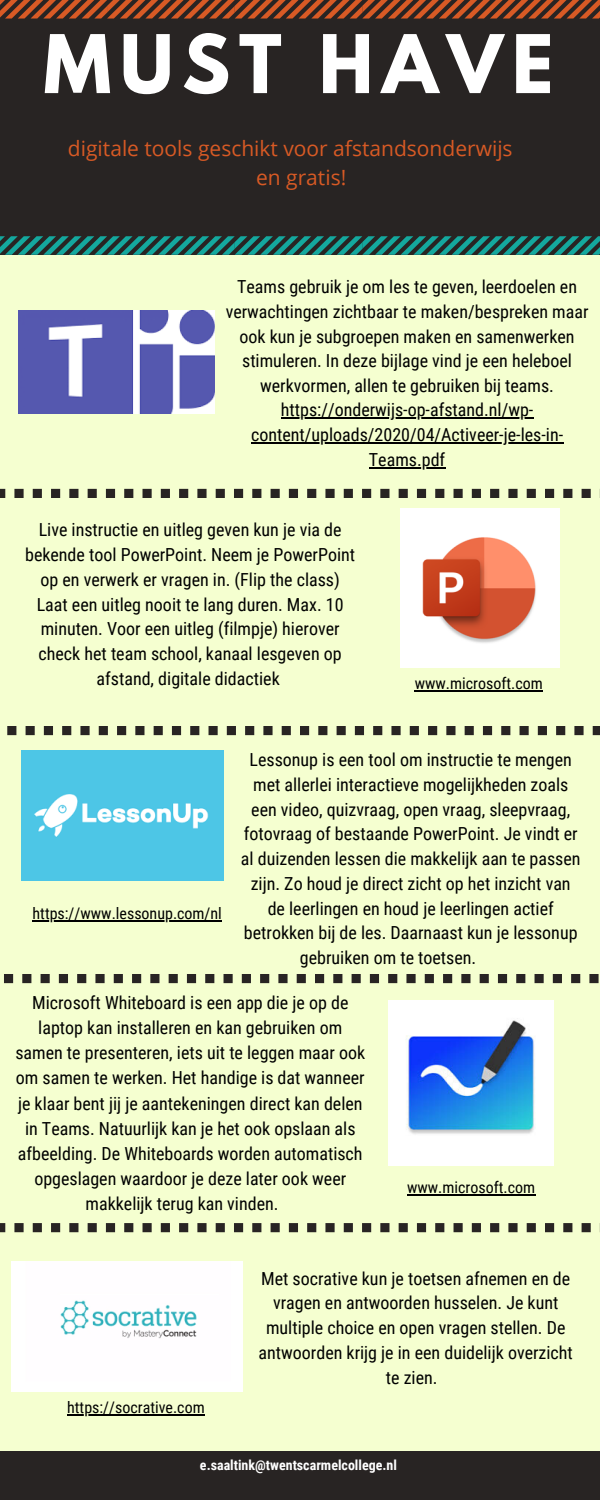
<style>
.page{position:relative;width:600px;height:1500px;background:#f5ffd0}
.page>*{position:absolute;margin:0;border:0;box-sizing:border-box;transform-origin:0 0}
.t1{font:700 71.6px "League Spartan";letter-spacing:.125em;color:#fff}
.t2{font:21px/29.2px "Open Sans";color:#d85a25}
.t3{font:18px/24.8px "Roboto Condensed";color:#000;text-align:center}
.t4{font:16px "Roboto Condensed";color:#000}
.t5{font:700 14px "Roboto Condensed";color:#fff}
</style>
<div class="page">
<div style="left:0;top:0;width:600px;height:255px;background:#282423"></div>
<svg style="left:0;top:0;width:600px;height:19px"></svg>
<svg style="left:0;top:236px;width:600px;height:19px"></svg>
<svg style="left:0;top:489px;width:280px;height:9px"></svg>
<svg style="left:289px;top:489px;width:311px;height:9px"></svg>
<svg style="left:7px;top:726px;width:284px;height:9px"></svg>
<svg style="left:300px;top:726px;width:300px;height:9px"></svg>
<svg style="left:4px;top:974px;width:302px;height:9px"></svg>
<svg style="left:315px;top:974px;width:284px;height:9px"></svg>
<svg style="left:0;top:1223px;width:280px;height:9px"></svg>
<svg style="left:289px;top:1223px;width:311px;height:9px"></svg>
<div style="left:0;top:1451px;width:600px;height:49px;background:#282423"></div>
<img style="left:19px;top:310px;width:196px;height:103px">
<img style="left:400px;top:508px;width:159px;height:159px">
<img style="left:22px;top:750px;width:201px;height:130px">
<img style="left:389px;top:1001px;width:165px;height:165px">
<div style="left:12px;top:1261px;width:231px;height:130px;background:#fffdff"></div>
<hr style="left:281px;top:418px;width:252px;height:1px;background:#000">
<hr style="left:251px;top:442px;width:312px;height:2px;background:#000">
<hr style="left:369px;top:467px;width:76px;height:1px;background:#000">
<hr style="left:415px;top:690px;width:128px;height:1px;background:#000">
<hr style="left:33px;top:920px;width:189px;height:2px;background:#000">
<hr style="left:407px;top:1194px;width:128px;height:2px;background:#000">
<hr style="left:67px;top:1414px;width:138px;height:2px;background:#000">
<h1 class="t1" style="left:44px;top:29px;width:511px">MUST HAVE</h1>
<p class="t2" style="left:256px;top:133px;width:258px;text-indent:-188px">digitale tools geschikt voor afstandsonderwijs en gratis!</p>
<p class="t3" style="left:226px;top:275px;width:364px">Teams gebruik je om les te geven, leerdoelen en verwachtingen zichtbaar te maken/bespreken maar ook kun je subgroepen maken en samenwerken stimuleren. In deze bijlage vind je een heleboel werkvormen, allen te gebruiken bij teams. https://onderwijs-op-afstand.nl/wp&shy;content/uploads/2020/04/Activeer-je-les-in-Teams.pdf</p>
<p class="t3" style="left:25px;top:518px;width:332px">Live instructie en uitleg geven kun je via de bekende tool PowerPoint. Neem je PowerPoint op en verwerk er vragen in. (Flip the class)<br>Laat een uitleg nooit te lang duren. Max. 10 minuten. Voor een uitleg (filmpje) hierover check het team school, kanaal lesgeven op afstand, digitale didactiek</p>
<p class="t4" style="left:415px;top:674px;width:130px">www.microsoft.com</p>
<p class="t4" style="left:33px;top:904px;width:191px">https://www.lessonup.com/nl</p>
<p class="t3" style="left:250px;top:748px;width:324px">Lessonup is een tool om instructie te mengen</p>
<p class="t3" style="left:253px;top:772px;width:317px">met allerlei interactieve mogelijkheden zoals</p>
<p class="t3" style="left:251px;top:797px;width:320px">een video, quizvraag, open vraag, sleepvraag,</p>
<p class="t3" style="left:244px;top:822px;width:335px">fotovraag of bestaande PowerPoint. Je vindt er</p>
<p class="t3" style="left:241px;top:847px;width:341px">al duizenden lessen die makkelijk aan te passen</p>
<p class="t3" style="left:251px;top:871px;width:321px">zijn. Zo houd je direct zicht op het inzicht van</p>
<p class="t3" style="left:268px;top:896px;width:288px">de leerlingen en houd je leerlingen actief</p>
<p class="t3" style="left:244px;top:921px;width:335px">betrokken bij de les. Daarnaast kun je lessonup</p>
<p class="t3" style="left:300px;top:946px;width:178px">gebruiken om te toetsen.</p>
<p class="t3" style="left:32px;top:990px;width:318px">Microsoft Whiteboard is een app die je op de</p>
<p class="t3" style="left:38px;top:1016px;width:305px">laptop kan installeren en kan gebruiken om</p>
<p class="t3" style="left:15px;top:1041px;width:351px">samen te presenteren, iets uit te leggen maar ook</p>
<p class="t3" style="left:16px;top:1066px;width:350px">om samen te werken. Het handige is dat wanneer</p>
<p class="t3" style="left:18px;top:1091px;width:346px">je klaar bent jij je aantekeningen direct kan delen</p>
<p class="t3" style="left:25px;top:1116px;width:332px">in Teams. Natuurlijk kan je het ook opslaan als</p>
<p class="t3" style="left:18px;top:1141px;width:346px">afbeelding. De Whiteboards worden automatisch</p>
<p class="t3" style="left:34px;top:1166px;width:313px">opgeslagen waardoor je deze later ook weer</p>
<p class="t3" style="left:86px;top:1192px;width:195px">makkelijk terug kan vinden.</p>
<p class="t4" style="left:407px;top:1178px;width:130px">www.microsoft.com</p>
<p class="t4" style="left:67px;top:1398px;width:139px">https://socrative.com</p>
<p class="t3" style="left:259px;top:1266px;width:316px">Met socrative kun je toetsen afnemen en de vragen en antwoorden husselen. Je kunt multiple choice en open vragen stellen. De antwoorden krijg je in een duidelijk overzicht te zien.</p>
<p class="t5" style="left:200px;top:1457px;width:198px">e.saaltink@twentscarmelcollege.nl</p>
</div>
